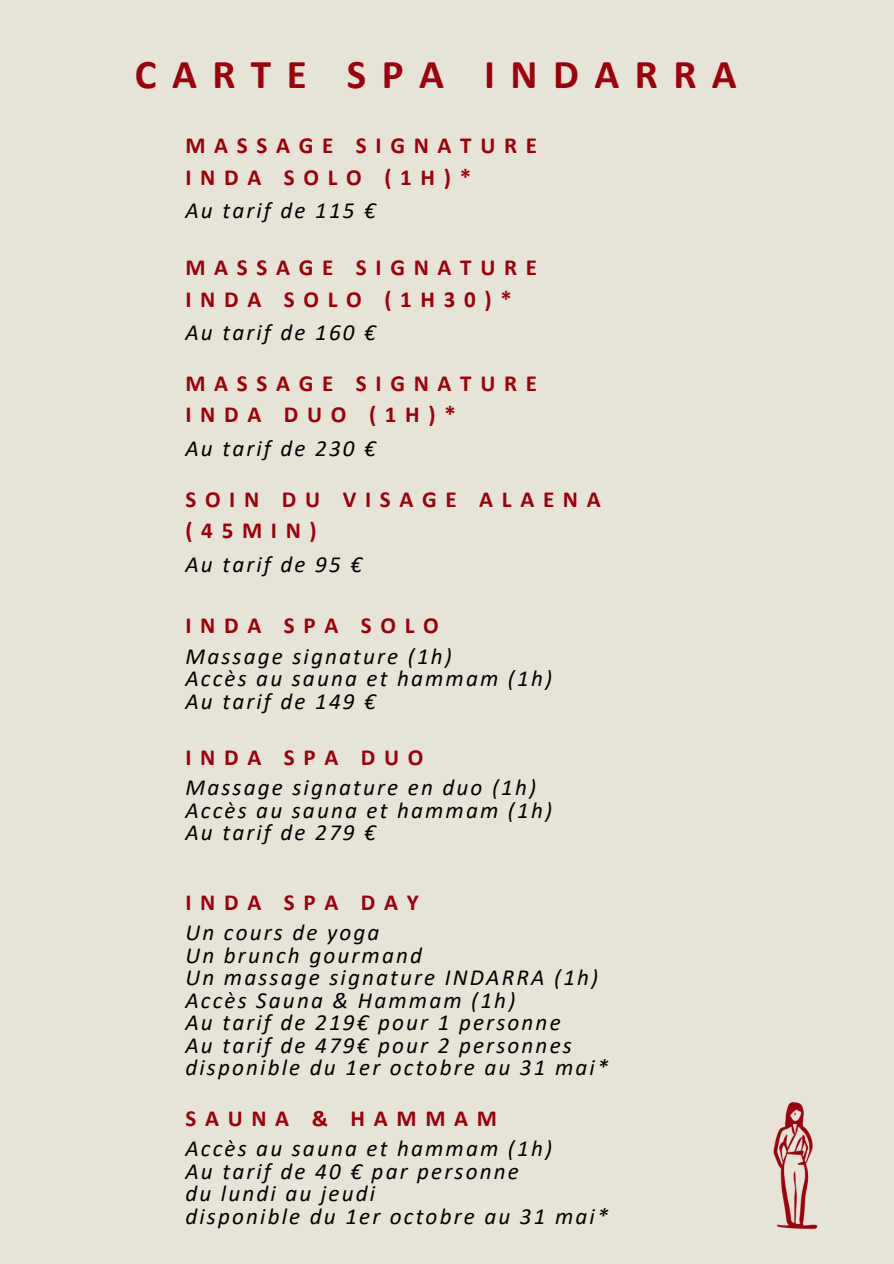
<style>
.page{position:relative;width:894px;height:1264px;background:#fff}
.page>*{position:absolute;margin:0;border:0;box-sizing:border-box;transform-origin:0 0}
.t1{font:700 41.1px "Calibri";letter-spacing:.375em;color:#9c000b}
.t2{font:italic 23.1px "Calibri";letter-spacing:.095em;color:#000}
.t3{font:700 23.1px/31.5px "Calibri";letter-spacing:.375em;color:#9c000b}
</style>
<div class="page">
<div style="left:0;top:0;width:893px;height:1263px;background:#e6e4d7"></div>
<img style="left:773px;top:1102px;width:45px;height:127px">
<p class="t1" style="left:135px;top:57px;width:603px">CARTE SPA INDARRA</p>
<h1 class="t3" style="left:185px;top:132px;width:353px">MASSAGE SIGNATURE<br>INDA SOLO (1H)*</h1>
<p class="t2" style="left:185px;top:201px;width:192px">Au tarif de 115 €</p>
<h2 class="t3" style="left:185px;top:253px;width:353px">MASSAGE SIGNATURE<br>INDA SOLO (1H30)*</h2>
<h2 class="t2" style="left:185px;top:323px;width:192px">Au tarif de 160 €</h2>
<p class="t3" style="left:185px;top:369px;width:353px">MASSAGE SIGNATURE<br>INDA DUO (1H)*</p>
<p class="t2" style="left:185px;top:438px;width:192px">Au tarif de 230 €</p>
<h2 class="t3" style="left:185px;top:485px;width:417px">SOIN DU VISAGE ALAENA (45MIN)</h2>
<h2 class="t2" style="left:185px;top:554px;width:178px">Au tarif de 95 €</h2>
<h2 class="t3" style="left:185px;top:612px;width:255px">INDA SPA SOLO</h2>
<p class="t2" style="left:185px;top:646px;width:268px">Massage signature (1h)</p>
<p class="t2" style="left:185px;top:668px;width:368px">Accès au sauna et hammam (1h)</p>
<p class="t2" style="left:185px;top:691px;width:192px">Au tarif de 149 €</p>
<h2 class="t3" style="left:185px;top:743px;width:239px">INDA SPA DUO</h2>
<p class="t2" style="left:185px;top:777px;width:352px">Massage signature en duo (1h)</p>
<p class="t2" style="left:185px;top:800px;width:368px">Accès au sauna et hammam (1h)</p>
<p class="t2" style="left:185px;top:822px;width:192px">Au tarif de 279 €</p>
<h2 class="t3" style="left:185px;top:888px;width:235px">INDA SPA DAY</h2>
<p class="t2" style="left:185px;top:922px;width:195px">Un cours de yoga</p>
<p class="t2" style="left:185px;top:945px;width:238px">Un brunch gourmand</p>
<p class="t2" style="left:185px;top:967px;width:414px">Un massage signature INDARRA (1h)</p>
<p class="t2" style="left:185px;top:990px;width:331px">Accès Sauna &amp; Hammam (1h)</p>
<p class="t2" style="left:185px;top:1012px;width:376px">Au tarif de 219€ pour 1 personne</p>
<p class="t2" style="left:185px;top:1035px;width:388px">Au tarif de 479€ pour 2 personnes</p>
<p class="t2" style="left:185px;top:1057px;width:424px">disponible du 1er octobre au 31 mai*</p>
<p class="t3" style="left:185px;top:1104px;width:313px">SAUNA &amp; HAMMAM</p>
<h2 class="t2" style="left:185px;top:1138px;width:368px">Accès au sauna et hammam (1h)</h2>
<p class="t2" style="left:185px;top:1161px;width:335px">Au tarif de 40 € par personne</p>
<p class="t2" style="left:185px;top:1183px;width:191px">du lundi au jeudi</p>
<p class="t2" style="left:185px;top:1206px;width:424px">disponible du 1er octobre au 31 mai*</p>
</div>
